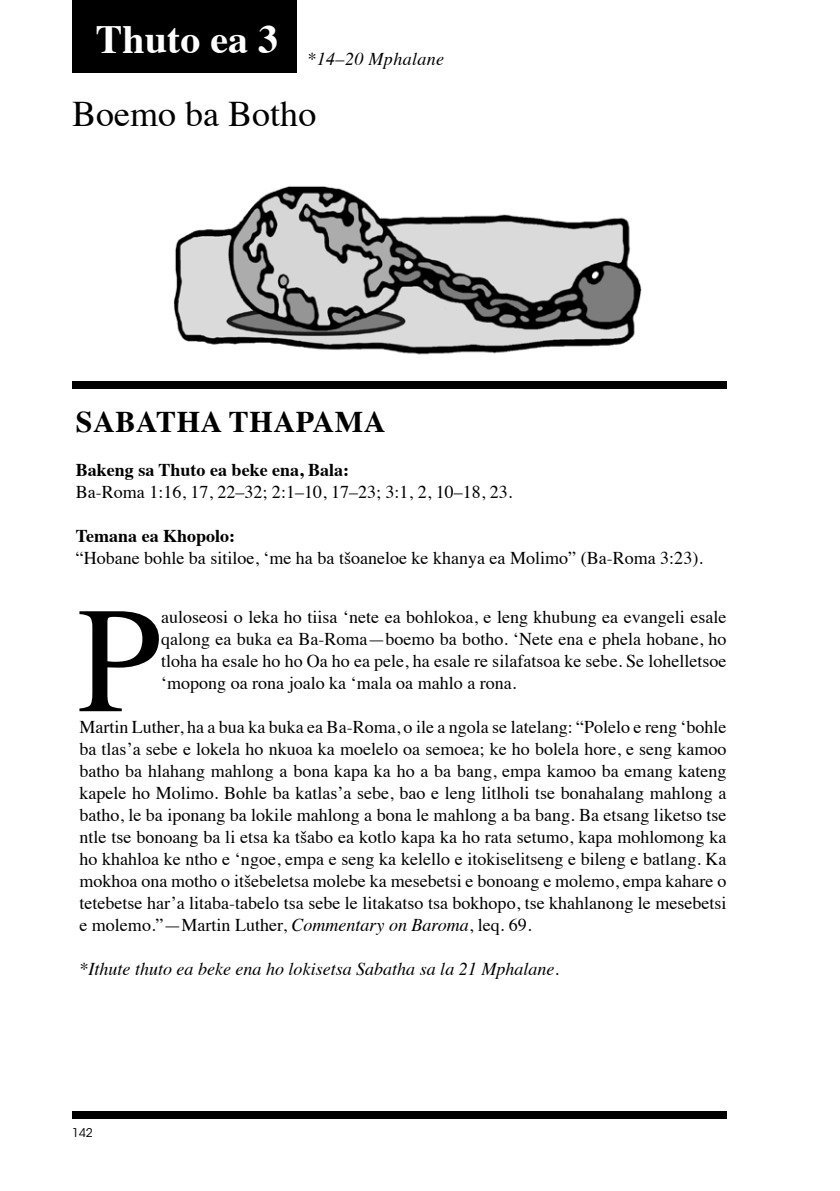
<style>
.page{position:relative;width:840px;height:1191px;background:#fff}
.page>*{position:absolute;margin:0;border:0;box-sizing:border-box;transform-origin:0 0}
.t1{font:151px "Times";color:#000}
.t2{font:700 40px "Times";color:#fff}
.t3{font:36px "Times";color:#000}
.t4{font:700 30px "Times";letter-spacing:.02em;color:#000}
.t5{font:18px/22px "Times";color:#000;text-align:justify}
.t6{font:italic 18px "Times";color:#000}
.t7{font:700 18px "Times";color:#000}
.t8{font:italic 18px "Times";letter-spacing:.02em;color:#000}
.t9{font:12px "ITC Avant Garde Std";color:#000}
.s1{font-style:italic}
</style>
<div class="page">
<div style="left:72px;top:1111px;width:654px;height:8px;background:#000"></div>
<div style="left:72px;top:0;width:225px;height:72px;background:#000"></div>
<div style="left:72px;top:382px;width:654px;height:7px;background:#000"></div>
<img style="left:173px;top:186px;width:469px;height:169px">
<h2 class="t2" style="left:96px;top:1px;width:184px">Thuto ea 3</h2>
<p class="t8" style="left:307px;top:43px;width:138px">*14–20 Mphalane</p>
<h3 class="t3" style="left:72px;top:80px;width:246px">Boemo ba Botho</h3>
<h3 class="t4" style="left:76px;top:393px;width:311px">SABATHA THAPAMA</h3>
<p class="t7" style="left:76px;top:452px;width:275px">Bakeng sa Thuto ea beke ena, Bala:</p>
<p class="t5" style="left:76px;top:479px;width:438px">Ba-Roma 1:16, 17, 22–32; 2:1–10, 17–23; 3:1, 2, 10–18, 23.</p>
<p class="t7" style="left:76px;top:518px;width:161px">Temana ea Khopolo:</p>
<p class="t5" style="left:76px;top:545px;width:628px">“Hobane bohle ba sitiloe, ‘me ha ba tšoaneloe ke khanya ea Molimo” (Ba-Roma 3:23).</p>
<h1 class="t1" style="left:77px;top:519px;width:85px">P</h1>
<p class="t5" style="left:161px;top:604px;width:566px">auloseosi o leka ho tiisa ‘nete ea bohlokoa, e leng khubung ea evangeli esale qalong ea buka ea Ba-Roma—boemo ba botho. ‘Nete ena e phela hobane, ho tloha ha esale ho ho Oa ho ea pele, ha esale re silafatsoa ke sebe. Se lohelletsoe ‘mopong oa rona joalo ka ‘mala oa mahlo a rona.</p>
<p class="t5" style="left:79px;top:714px;width:648px">Martin Luther, ha a bua ka buka ea Ba-Roma, o ile a ngola se latelang: “Polelo e reng ‘bohle ba tlas’a sebe e lokela ho nkuoa ka moelelo oa semoea; ke ho bolela hore, e seng kamoo batho ba hlahang mahlong a bona kapa ka ho a ba bang, empa kamoo ba emang kateng kapele ho Molimo. Bohle ba katlas’a sebe, bao e leng litlholi tse bonahalang mahlong a batho, le ba iponang ba lokile mahlong a bona le mahlong a ba bang. Ba etsang liketso tse ntle tse bonoang ba li etsa ka tšabo ea kotlo kapa ka ho rata setumo, kapa mohlomong ka ho khahloa ke ntho e ‘ngoe, empa e seng ka kelello e itokiselitseng e bileng e batlang. Ka mokhoa ona motho o itšebeletsa molebe ka mesebetsi e bonoang e molemo, empa kahare o tetebetse har’a litaba-tabelo tsa sebe le litakatso tsa bokhopo, tse khahlanong le mesebetsi e molemo.”—Martin Luther, <span class="s1">Commentary on Baroma</span>, leq. 69.</p>
<p class="t6" style="left:79px;top:953px;width:480px">*Ithute thuto ea beke ena ho lokisetsa Sabatha sa la 21 Mphalane.</p>
<p class="t9" style="left:72px;top:1125px;width:22px">142</p>
</div>
